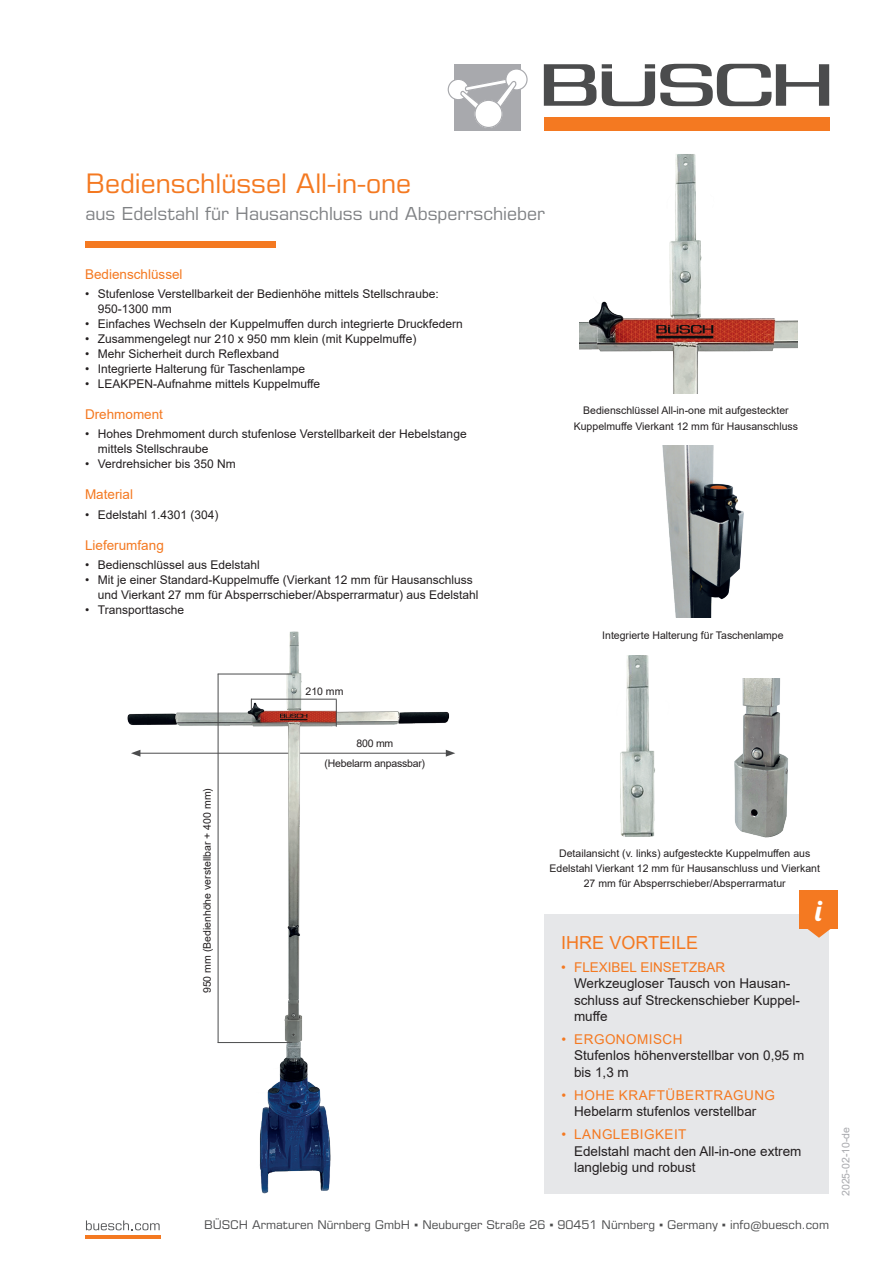
<style>
.page{position:relative;width:893px;height:1263px;background:#fff}
.page>*{position:absolute;margin:0;border:0;box-sizing:border-box;transform-origin:0 0}
.t1{font:28.5px "Lobster";color:#fff}
.t2{font:27px "Eurostile LT Pro";color:#f47921}
.t3{font:18px "Eurostile LT Pro";color:#808285}
.t4{font:18px "Arial";color:#f47921}
.t5{font:13.5px/16.5px "Arial";color:#231f20}
.t6{font:13.5px "Arial";color:#f47921}
.t7{font:13.5px "Arial";letter-spacing:.035em;color:#f47921}
.t8{font:12px/15px "Arial";color:#231f20}
.t9{font:12px "Eurostile LT Pro";color:#4b4c4d}
.t10{font:10.5px/15px "Arial";color:#231f20;text-align:center}
.t11{font:10.5px/20px "Arial";letter-spacing:-.02em;color:#231f20;text-align:center}
.t12{font:10.5px "Arial";color:#a8a9ad}
.s1{font-family:"Arial"}
</style>
<div class="page">
<div style="left:85px;top:241px;width:191px;height:6px;background:#f47921"></div>
<svg style="left:544px;top:64px;width:52px;height:42px"></svg>
<svg style="left:602px;top:64px;width:227px;height:42px"></svg>
<div style="left:544px;top:118px;width:285px;height:13px;background:#f47921"></div>
<div style="left:454px;top:64px;width:66px;height:67px;background:#a8a9ad"></div>
<div style="left:448px;top:79px;width:21px;height:21px;background:#fff;border-radius:50%"></div>
<div style="left:448px;top:79px;width:21px;height:21px;border:1px solid #a8a9ad;border-radius:50%"></div>
<div style="left:473px;top:99px;width:31px;height:30px;background:#a8a9ad;border:1px solid #a8a9ad;border-radius:50%"></div>
<div style="left:506px;top:69px;width:21px;height:21px;background:#fff;border-radius:50%"></div>
<div style="left:505px;top:68px;width:23px;height:22px;border:1px solid #a8a9ad;border-radius:50%"></div>
<svg style="left:458px;top:76px;width:59px;height:38px"></svg>
<div style="left:474px;top:100px;width:29px;height:28px;background:#fff;border:1px solid #a8a9ad;border-radius:50%"></div>
<svg style="left:86px;top:1220px;width:74px;height:10px"></svg>
<hr style="left:85px;top:1236px;width:75px;height:3px;background:#f47921">
<img style="left:579px;top:154px;width:218px;height:239px">
<div style="left:544px;top:914px;width:285px;height:279px;background:#e6e7e9"></div>
<svg style="left:807px;top:929px;width:24px;height:9px"></svg>
<div style="left:799px;top:891px;width:39px;height:38px;background:#f47921"></div>
<img style="left:662px;top:446px;width:82px;height:172px">
<img style="left:734px;top:678px;width:54px;height:160px">
<img style="left:620px;top:656px;width:35px;height:181px">
<img style="left:127px;top:631px;width:328px;height:563px">
<hr style="left:218px;top:674px;width:74px;height:1px;background:#4b4c4d">
<hr style="left:218px;top:1042px;width:74px;height:1px;background:#4b4c4d">
<hr style="left:218px;top:674px;width:1px;height:369px;background:#4b4c4d">
<svg style="left:336px;top:700px;width:1px;height:27px"></svg>
<hr style="left:251px;top:699px;width:86px;height:1px;background:#4b4c4d">
<h2 class="t2" style="left:86px;top:167px;width:327px">Bedienschlüssel All-in-one</h2>
<h3 class="t3" style="left:86px;top:203px;width:461px">aus Edelstahl für Hausanschluss und Absperrschieber</h3>
<p class="t6" style="left:85px;top:264px;width:99px">Bedienschlüssel</p>
<p class="t8" style="left:98px;top:286px;width:342px;text-indent:-13px">• Stufenlose Verstellbarkeit der Bedienhöhe mittels Stellschraube:<br>950-1300 mm</p>
<p class="t8" style="left:85px;top:316px;width:379px">• Einfaches Wechseln der Kuppelmuffen durch integrierte Druckfedern</p>
<p class="t8" style="left:85px;top:331px;width:333px">• Zusammengelegt nur 210 x 950 mm klein (mit Kuppelmuffe)</p>
<p class="t8" style="left:85px;top:346px;width:196px">• Mehr Sicherheit durch Reflexband</p>
<p class="t8" style="left:85px;top:361px;width:221px">• Integrierte Halterung für Taschenlampe</p>
<p class="t8" style="left:85px;top:376px;width:237px">• LEAKPEN-Aufnahme mittels Kuppelmuffe</p>
<p class="t8" style="left:98px;top:426px;width:370px;text-indent:-13px">• Hohes Drehmoment durch stufenlose Verstellbarkeit der Hebelstange mittels Stellschraube</p>
<p class="t8" style="left:85px;top:456px;width:152px">• Verdrehsicher bis 350 Nm</p>
<p class="t6" style="left:85px;top:405px;width:80px">Drehmoment</p>
<p class="t6" style="left:85px;top:485px;width:50px">Material</p>
<p class="t8" style="left:85px;top:507px;width:135px">• Edelstahl 1.4301 (304)</p>
<p class="t8" style="left:85px;top:557px;width:176px">• Bedienschlüssel aus Edelstahl</p>
<p class="t8" style="left:98px;top:572px;width:382px;text-indent:-13px">• Mit je einer Standard-Kuppelmuffe (Vierkant 12 mm für Hausanschluss und Vierkant 27 mm für Absperrschieber/Absperrarmatur) aus Edelstahl</p>
<p class="t8" style="left:85px;top:602px;width:101px">• Transporttasche</p>
<p class="t6" style="left:85px;top:535px;width:80px">Lieferumfang</p>
<p class="t10" style="left:574px;top:401px;width:226px;line-height:16.8px">Bedienschlüssel All-in-one mit aufgesteckter<br>Kuppelmuffe Vierkant 12 mm für Hausanschluss</p>
<p class="t10" style="left:602px;top:628px;width:183px">Integrierte Halterung für Taschenlampe</p>
<p class="t10" style="left:306px;top:684px;width:39px">210 mm</p>
<p class="t10" style="left:200px;top:993px;width:207px;rotate:-90deg">950 mm (Bedienhöhe verstellbar + 400 mm)</p>
<p class="t11" style="left:325px;top:733px;width:102px">800 mm<br>(Hebelarm anpassbar)</p>
<p class="t10" style="left:550px;top:846px;width:272px">Detailansicht (v. links) aufgesteckte Kuppelmuffen aus<br>Edelstahl Vierkant 12 mm für Hausanschluss und Vierkant<br>27 mm für Absperrschieber/Absperrarmatur</p>
<h3 class="t4" style="left:561px;top:930px;width:138px">IHRE VORTEILE</h3>
<p class="t6" style="left:561px;top:957px;width:165px">• FLEXIBEL EINSETZBAR</p>
<p class="t5" style="left:574px;top:975px;width:227px">Werkzeugloser Tausch von Hausan&shy;schluss auf Streckenschieber Kuppel&shy;muffe</p>
<p class="t7" style="left:562px;top:1030px;width:122px">• ERGONOMISCH</p>
<p class="t5" style="left:574px;top:1047px;width:232px">Stufenlos höhenverstellbar von 0,95 m bis 1,3 m</p>
<p class="t7" style="left:562px;top:1086px;width:215px">• HOHE KRAFTÜBERTRAGUNG</p>
<p class="t5" style="left:574px;top:1103px;width:184px">Hebelarm stufenlos verstellbar</p>
<p class="t7" style="left:562px;top:1125px;width:126px">• LANGLEBIGKEIT</p>
<p class="t5" style="left:574px;top:1142px;width:229px">Edelstahl macht den All-in-one extrem langlebig und robust</p>
<h1 class="t1" style="left:815px;top:893px;width:7px">i</h1>
<p class="t9" style="left:204px;top:1218px;width:626px">BÜSCH Armaturen Nürnberg GmbH <span class="s1">▪</span> Neuburger Straße 26 <span class="s1">▪</span> 90451 Nürnberg <span class="s1">▪</span> Germany <span class="s1">▪</span> info@buesch.com</p>
<p class="t12" style="left:839px;top:1196px;width:70px;rotate:-90deg">2025-02-10-de</p>
</div>
